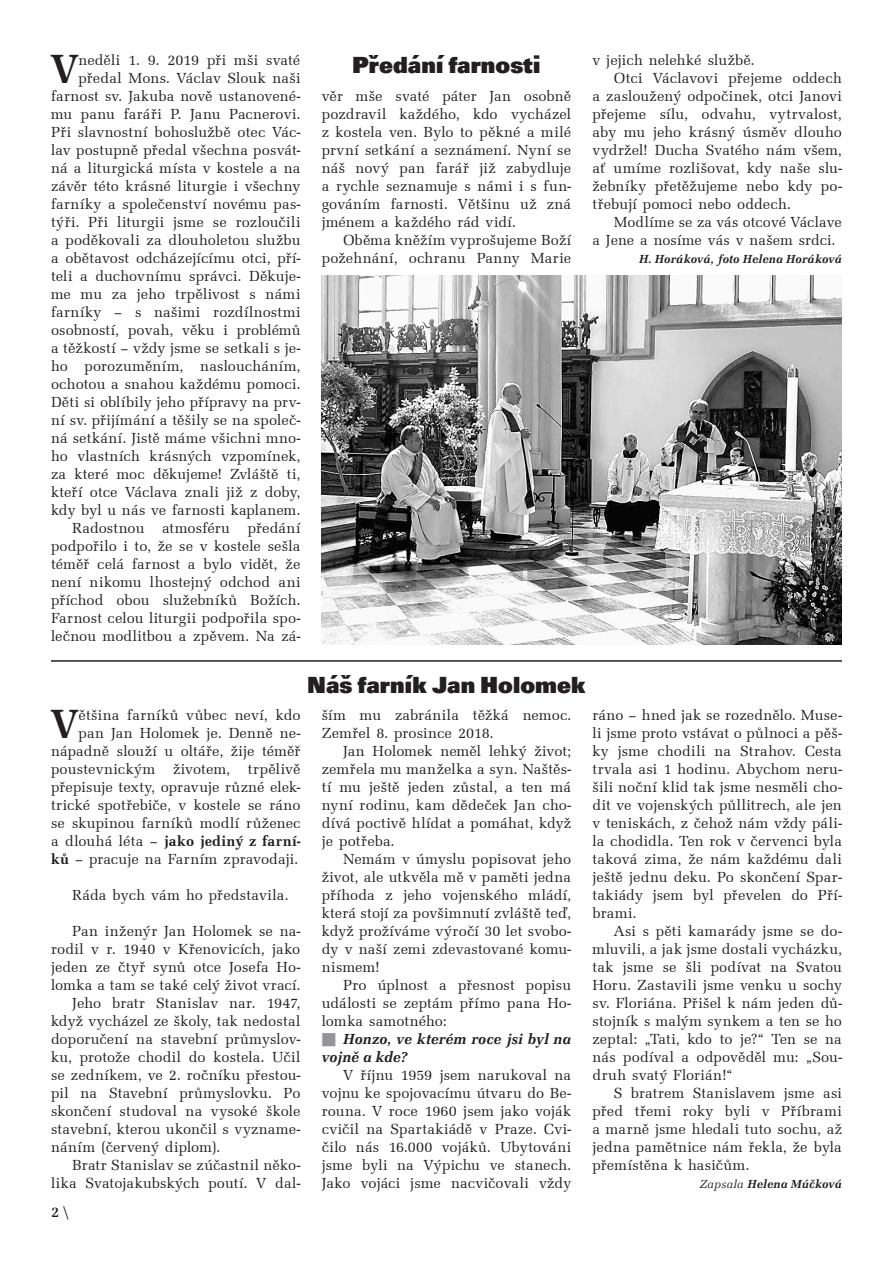
<style>
.page{position:relative;width:893px;height:1263px;background:#fff}
.page>*{position:absolute;margin:0;border:0;box-sizing:border-box;transform-origin:0 0}
.t1{font:700 42px "URW Latino TEE";color:#231f20}
.t2{font:800 24px "Unitus DEE";letter-spacing:.01em;color:#231f20}
.t3{font:15px/18px "URW Latino TEE";letter-spacing:.01em;color:#231f20;text-align:justify}
.t4{font:italic 700 15px/18px "URW Latino TEE";color:#231f20}
.t5{font:500 15px "URW Latino TEE";color:#231f20}
.t6{font:italic 700 12px "URW Latino TEE";letter-spacing:.005em;color:#231f20}
.s1{font-weight:700}
.s2{color:#939598}
.s3{font-weight:400}
</style>
<div class="page">
<img style="left:322px;top:276px;width:520px;height:369px">
<hr style="left:51px;top:660px;width:791px;height:2px;background:#231f20">
<p class="t3" style="left:51px;top:51px;width:251px;text-align:right">neděli 1. 9. 2019 při mši svaté předal Mons. Václav Slouk naši farnost sv. Jakuba nově ustanovené&shy;mu panu faráři P. Janu Pacnerovi.<br>Při slavnostní bohoslužbě otec Vác&shy;lav postupně předal všechna posvát&shy;ná a liturgická místa v kostele a na závěr této krásné liturgie i všechny farníky a společenství novému pas&shy;týři. Při liturgii jsme se rozloučili a poděkovali za dlouholetou službu a obětavost odcházejícímu otci, pří&shy;teli a duchovnímu správci. Děkuje&shy;me mu za jeho trpělivost s námi farníky – s našimi rozdílnostmi osobností, povah, věku i problémů a těžkostí – vždy jsme se setkali s je&shy;ho porozuměním, nasloucháním, ochotou a snahou každému pomoci.<br>Děti si oblíbily jeho přípravy na prv&shy;ní sv. přijímání a těšily se na společ&shy;ná setkání. Jistě máme všichni mno&shy;ho vlastních krásných vzpomínek, za které moc děkujeme! Zvláště ti, kteří otce Václava znali již z doby, kdy byl u nás ve farnosti kaplanem.<br>Radostnou atmosféru předání podpořilo i to, že se v kostele sešla téměř celá farnost a bylo vidět, že není nikomu lhostejný odchod ani příchod obou služebníků Božích.<br>Farnost celou liturgii podpořila spo&shy;lečnou modlitbou a zpěvem. Na zá-</p>
<h1 class="t1" style="left:51px;top:43px;width:29px">V</h1>
<h2 class="t2" style="left:352px;top:51px;width:190px">Předání farnosti</h2>
<p class="t3" style="left:322px;top:87px;width:251px">věr mše svaté páter Jan osobně pozdravil každého, kdo vycházel z kostela ven. Bylo to pěkné a milé první setkání a seznámení. Nyní se náš nový pan farář již zabydluje a rychle seznamuje s námi i s fun&shy;gováním farnosti. Většinu už zná jménem a každého rád vidí.</p>
<p class="t3" style="left:322px;top:231px;width:251px;text-align:right">Oběma kněžím vyprošujeme Boží požehnání, ochranu Panny Marie</p>
<p class="t3" style="left:592px;top:51px;width:163px">v jejich nelehké službě.</p>
<p class="t3" style="left:614px;top:69px;width:230px">Otci Václavovi přejeme oddech</p>
<p class="t3" style="left:592px;top:87px;width:251px">a zasloužený odpočinek, otci Janovi</p>
<p class="t3" style="left:592px;top:105px;width:251px">přejeme sílu, odvahu, vytrvalost,</p>
<p class="t3" style="left:592px;top:123px;width:251px">aby mu jeho krásný úsměv dlouho</p>
<p class="t3" style="left:592px;top:141px;width:251px">vydržel! Ducha Svatého nám všem,</p>
<p class="t3" style="left:592px;top:159px;width:251px">ať umíme rozlišovat, kdy naše slu-</p>
<p class="t3" style="left:592px;top:177px;width:251px">žebníky přetěžujeme nebo kdy po-</p>
<p class="t3" style="left:592px;top:195px;width:200px">třebují pomoci nebo oddech.</p>
<p class="t3" style="left:614px;top:213px;width:230px">Modlíme se za vás otcové Václave</p>
<p class="t3" style="left:592px;top:231px;width:244px">a Jene a nosíme vás v našem srdci.</p>
<p class="t6" style="left:639px;top:251px;width:204px">H. Horáková, foto Helena Horáková</p>
<h2 class="t2" style="left:307px;top:671px;width:279px">Náš farník Jan Holomek</h2>
<p class="t3" style="left:51px;top:706px;width:251px;text-align:right">ětšina farníků vůbec neví, kdo pan Jan Holomek je. Denně ne&shy;nápadně slouží u oltáře, žije téměř poustevnickým životem, trpělivě přepisuje texty, opravuje různé elek&shy;trické spotřebiče, v kostele se ráno se skupinou farníků modlí růženec a dlouhá léta – <span class="s1">jako jediný z farní&shy;ků</span> – pracuje na Farním zpravodaji.</p>
<p class="t3" style="left:72px;top:886px;width:218px">Ráda bych vám ho představila.</p>
<p class="t3" style="left:72px;top:922px;width:230px">Pan inženýr Jan Holomek se na-</p>
<p class="t3" style="left:51px;top:940px;width:251px">rodil v r. 1940 v Křenovicích, jako</p>
<p class="t3" style="left:51px;top:958px;width:251px">jeden ze čtyř synů otce Josefa Ho-</p>
<p class="t3" style="left:51px;top:976px;width:251px">lomka a tam se také celý život vrací.</p>
<p class="t3" style="left:72px;top:994px;width:230px">Jeho bratr Stanislav nar. 1947,</p>
<p class="t3" style="left:51px;top:1012px;width:251px">když vycházel ze školy, tak nedostal</p>
<p class="t3" style="left:51px;top:1030px;width:251px">doporučení na stavební průmyslov-</p>
<p class="t3" style="left:51px;top:1048px;width:251px">ku, protože chodil do kostela. Učil</p>
<p class="t3" style="left:51px;top:1066px;width:251px">se zedníkem, ve 2. ročníku přestou-</p>
<p class="t3" style="left:51px;top:1084px;width:251px">pil na Stavební průmyslovku. Po</p>
<p class="t3" style="left:51px;top:1102px;width:251px">skončení studoval na vysoké škole</p>
<p class="t3" style="left:51px;top:1120px;width:251px">stavební, kterou ukončil s vyzname-</p>
<p class="t3" style="left:51px;top:1138px;width:170px">náním (červený diplom).</p>
<p class="t3" style="left:72px;top:1156px;width:230px">Bratr Stanislav se zúčastnil něko-</p>
<p class="t3" style="left:51px;top:1174px;width:251px">lika Svatojakubských poutí. V dal-</p>
<h1 class="t1" style="left:51px;top:698px;width:29px">V</h1>
<p class="t5" style="left:51px;top:1203px;width:20px">2 \</p>
<p class="t3" style="left:322px;top:706px;width:251px">ším mu zabránila těžká nemoc.<br>Zemřel 8. prosince 2018.</p>
<p class="t3" style="left:322px;top:742px;width:251px;text-indent:21px">Jan Holomek neměl lehký život; zemřela mu manželka a syn. Naštěs&shy;tí mu ještě jeden zůstal, a ten má nyní rodinu, kam dědeček Jan cho&shy;dívá poctivě hlídat a pomáhat, když je potřeba.</p>
<p class="t3" style="left:322px;top:850px;width:251px;text-indent:21px">Nemám v úmyslu popisovat jeho život, ale utkvěla mě v paměti jedna příhoda z jeho vojenského mládí, která stojí za povšimnutí zvláště teď, když prožíváme výročí 30 let svobo&shy;dy v naší zemi zdevastované komu&shy;nismem!</p>
<p class="t3" style="left:322px;top:976px;width:251px;text-indent:21px">Pro úplnost a přesnost popisu události se zeptám přímo pana Ho&shy;lomka samotného:</p>
<p class="t4" style="left:322px;top:1030px;width:251px"><span class="s2">■</span> Honzo, ve kterém roce jsi byl na vojně a kde?</p>
<p class="t3" style="left:322px;top:1066px;width:251px;text-indent:21px">V říjnu 1959 jsem narukoval na vojnu ke spojovacímu útvaru do Be&shy;rouna. V roce 1960 jsem jako voják cvičil na Spartakiádě v Praze. Cvi&shy;čilo nás 16.000 vojáků. Ubytováni jsme byli na Výpichu ve stanech.<br>Jako vojáci jsme nacvičovali vždy</p>
<p class="t3" style="left:592px;top:706px;width:251px">ráno – hned jak se rozednělo. Muse&shy;li jsme proto vstávat o půlnoci a pěš&shy;ky jsme chodili na Strahov. Cesta trvala asi 1 hodinu. Abychom neru&shy;šili noční klid tak jsme nesměli cho&shy;dit ve vojenských půllitrech, ale jen v teniskách, z čehož nám vždy páli&shy;la chodidla. Ten rok v červenci byla taková zima, že nám každému dali ještě jednu deku. Po skončení Spar&shy;takiády jsem byl převelen do Pří&shy;brami.</p>
<p class="t3" style="left:592px;top:922px;width:251px;text-indent:21px">Asi s pěti kamarády jsme se do&shy;mluvili, a jak jsme dostali vycházku, tak jsme se šli podívat na Svatou Horu. Zastavili jsme venku u sochy sv. Floriána. Přišel k nám jeden dů&shy;stojník s malým synkem a ten se ho zeptal: „Tati, kdo to je?“ Ten se na nás podíval a odpověděl mu: „Sou&shy;druh svatý Florián!“</p>
<p class="t3" style="left:592px;top:1084px;width:251px;text-indent:21px">S bratrem Stanislavem jsme asi před třemi roky byli v Příbrami a marně jsme hledali tuto sochu, až jedna pamětnice nám řekla, že byla přemístěna k hasičům.</p>
<p class="t6" style="left:700px;top:1176px;width:144px"><span class="s3">Zapsala</span> Helena Múčková</p>
</div>
